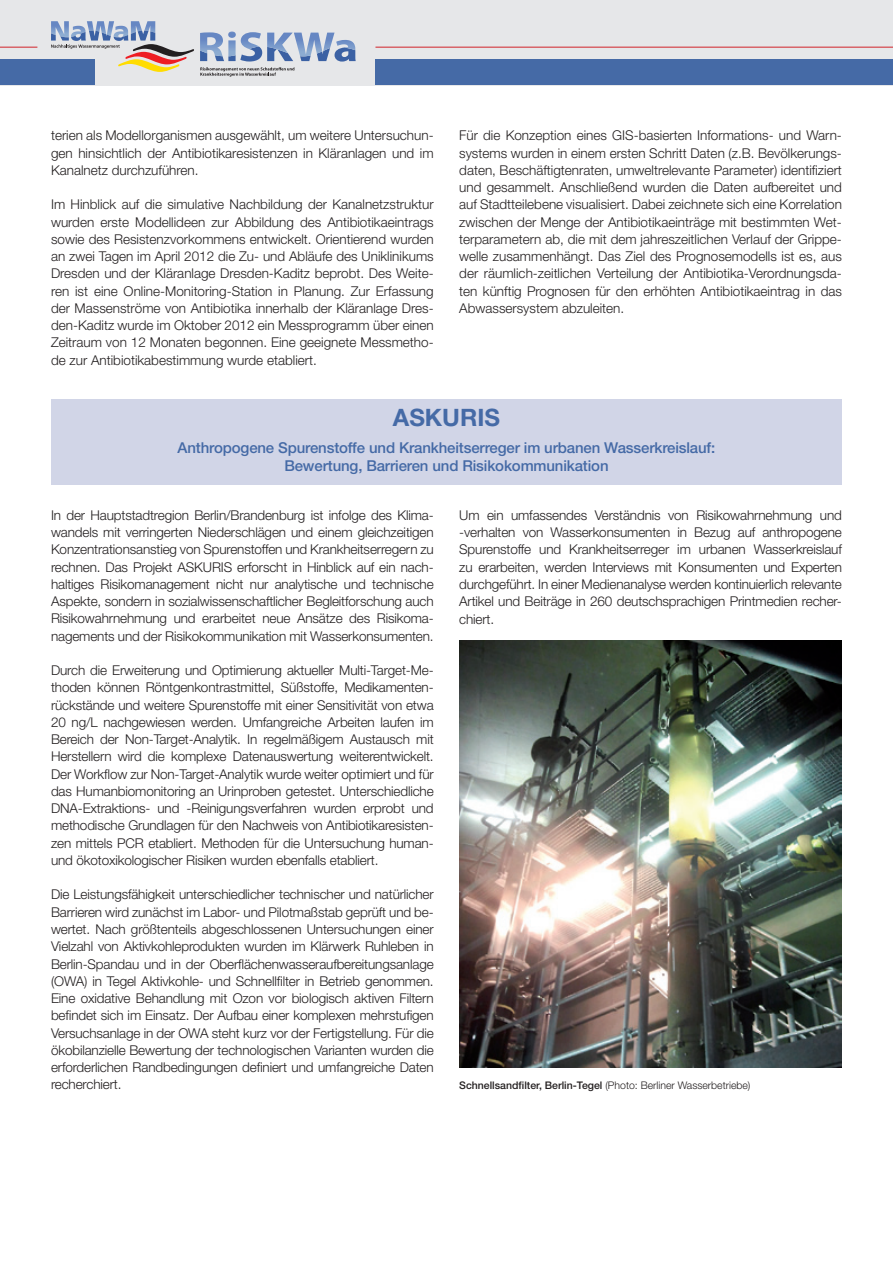
<style>
.page{position:relative;width:893px;height:1263px;background:#fff}
.page>*{position:absolute;margin:0;border:0;box-sizing:border-box;transform-origin:0 0}
.t1{font:700 24px "Helvetica Neue";color:#456aa6}
.t2{font:500 15px/18px "Helvetica Neue";letter-spacing:-.01em;color:#456aa6;text-align:center}
.t3{font:300 13.5px/17.2px "Helvetica Neue";letter-spacing:-.01em;color:#231f20;text-align:justify}
.t4{font:500 10.5px "Helvetica Neue";color:#231f20}
.s1{font-weight:300}
</style>
<div class="page">
<div style="left:0;top:0;width:893px;height:85px;background:#e6e7e9"></div>
<div style="left:0;top:60px;width:95px;height:25px;background:#456aa6"></div>
<div style="left:376px;top:60px;width:517px;height:25px;background:#456aa6"></div>
<hr style="left:375px;top:47px;width:518px;height:1px;background:#d1232a">
<hr style="left:0;top:47px;width:37px;height:1px;background:#d1232a">
<svg style="left:300px;top:56px;width:11px;height:5px"></svg>
<svg style="left:317px;top:47px;width:39px;height:15px"></svg>
<img style="left:200px;top:31px;width:155px;height:25px">
<svg style="left:200px;top:47px;width:94px;height:30px"></svg>
<img style="left:51px;top:21px;width:104px;height:10px">
<svg style="left:51px;top:31px;width:143px;height:41px"></svg>
<div style="left:51px;top:399px;width:791px;height:85px;background:#d1d5e7"></div>
<img style="left:459px;top:640px;width:383px;height:427px">
<p class="t3" style="left:51px;top:127px;width:384px">terien als Modellorganismen ausgewählt, um weitere Untersuchun&shy;gen hinsichtlich der Antibiotikaresistenzen in Kläranlagen und im Kanalnetz durchzuführen.</p>
<p class="t3" style="left:51px;top:196px;width:384px">Im Hinblick auf die simulative Nachbildung der Kanalnetzstruktur wurden erste Modellideen zur Abbildung des Antibiotikaeintrags sowie des Resistenzvorkommens entwickelt. Orientierend wurden an zwei Tagen im April 2012 die Zu- und Abläufe des Uniklinikums Dresden und der Kläranlage Dresden-Kaditz beprobt. Des Weite&shy;ren ist eine Online-Monitoring-Station in Planung. Zur Erfassung der Massenströme von Antibiotika innerhalb der Kläranlage Dres&shy;den-Kaditz wurde im Oktober 2012 ein Messprogramm über einen Zeitraum von 12 Monaten begonnen. Eine geeignete Messmetho&shy;de zur Antibiotikabestimmung wurde etabliert.</p>
<p class="t3" style="left:459px;top:127px;width:384px">Für die Konzeption eines GIS-basierten Informations- und Warn&shy;systems wurden in einem ersten Schritt Daten (z.B. Bevölkerungs&shy;daten, Beschäftigtenraten, umweltrelevante Parameter) identifiziert und gesammelt. Anschließend wurden die Daten aufbereitet und auf Stadtteilebene visualisiert. Dabei zeichnete sich eine Korrelation zwischen der Menge der Antibiotikaeinträge mit bestimmten Wet&shy;terparametern ab, die mit dem jahreszeitlichen Verlauf der Grippe&shy;welle zusammenhängt. Das Ziel des Prognosemodells ist es, aus der räumlich-zeitlichen Verteilung der Antibiotika-Verordnungsda&shy;ten künftig Prognosen für den erhöhten Antibiotikaeintrag in das Abwassersystem abzuleiten.</p>
<h1 class="t1" style="left:393px;top:403px;width:109px">ASKURIS</h1>
<p class="t2" style="left:178px;top:438px;width:539px">Anthropogene Spurenstoffe und Krankheitserreger im urbanen Wasserkreislauf:<br>Bewertung, Barrieren und Risikokommunikation</p>
<p class="t3" style="left:51px;top:506px;width:384px">In der Hauptstadtregion Berlin/Brandenburg ist infolge des Klima&shy;wandels mit verringerten Niederschlägen und einem gleichzeitigen Konzentrationsanstieg von Spurenstoffen und Krankheitserregern zu rechnen. Das Projekt ASKURIS erforscht in Hinblick auf ein nach&shy;haltiges Risikomanagement nicht nur analytische und technische Aspekte, sondern in sozialwissenschaftlicher Begleitforschung auch Risikowahrnehmung und erarbeitet neue Ansätze des Risikoma&shy;nagements und der Risikokommunikation mit Wasserkonsumenten.</p>
<p class="t3" style="left:51px;top:661px;width:384px">Durch die Erweiterung und Optimierung aktueller Multi-Target-Me&shy;thoden können Röntgenkontrastmittel, Süßstoffe, Medikamenten&shy;rückstände und weitere Spurenstoffe mit einer Sensitivität von etwa 20 ng/L nachgewiesen werden. Umfangreiche Arbeiten laufen im Bereich der Non-Target-Analytik. In regelmäßigem Austausch mit Herstellern wird die komplexe Datenauswertung weiterentwickelt.<br>Der Workflow zur Non-Target-Analytik wurde weiter optimiert und für das Humanbiomonitoring an Urinproben getestet. Unterschiedliche DNA-Extraktions- und -Reinigungsverfahren wurden erprobt und methodische Grundlagen für den Nachweis von Antibiotikaresisten&shy;zen mittels PCR etabliert. Methoden für die Untersuchung human&shy;und ökotoxikologischer Risiken wurden ebenfalls etabliert.</p>
<p class="t3" style="left:51px;top:886px;width:384px">Die Leistungsfähigkeit unterschiedlicher technischer und natürlicher Barrieren wird zunächst im Labor- und Pilotmaßstab geprüft und be&shy;wertet. Nach größtenteils abgeschlossenen Untersuchungen einer Vielzahl von Aktivkohleprodukten wurden im Klärwerk Ruhleben in Berlin-Spandau und in der Oberflächenwasseraufbereitungsanlage (OWA) in Tegel Aktivkohle- und Schnellfilter in Betrieb genommen.<br>Eine oxidative Behandlung mit Ozon vor biologisch aktiven Filtern befindet sich im Einsatz. Der Aufbau einer komplexen mehrstufigen Versuchsanlage in der OWA steht kurz vor der Fertigstellung. Für die ökobilanzielle Bewertung der technologischen Varianten wurden die erforderlichen Randbedingungen definiert und umfangreiche Daten recherchiert.</p>
<p class="t3" style="left:459px;top:506px;width:384px">Um ein umfassendes Verständnis von Risikowahrnehmung und -verhalten von Wasserkonsumenten in Bezug auf anthropogene Spurenstoffe und Krankheitserreger im urbanen Wasserkreislauf zu erarbeiten, werden Interviews mit Konsumenten und Experten durchgeführt. In einer Medienanalyse werden kontinuierlich relevante Artikel und Beiträge in 260 deutschsprachigen Printmedien recher&shy;chiert.</p>
<p class="t4" style="left:459px;top:1079px;width:293px">Schnellsandfilter, Berlin-Tegel <span class="s1">(Photo: Berliner Wasserbetriebe)</span></p>
</div>
